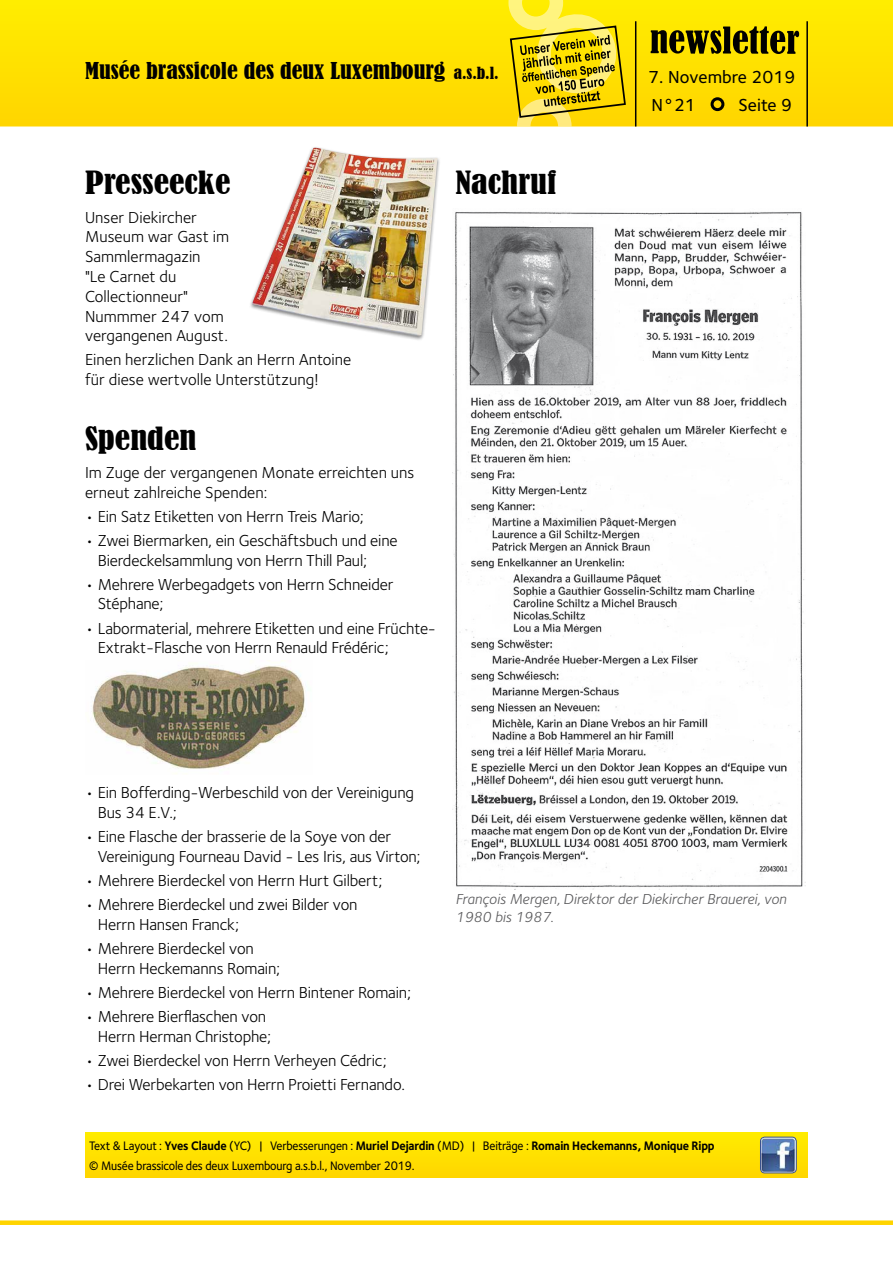
<style>
.page{position:relative;width:893px;height:1263px;background:#fff}
.page>*{position:absolute;margin:0;border:0;box-sizing:border-box;transform-origin:0 0}
.t1{font:condensed 30px "Bernard";color:#000;scale:1.15 1}
.t2{font:condensed 21.75px "Bernard";color:#000;scale:1.1 1}
.t3{font:18px/28.5px "Foundry Sterling Medium CE";color:#000}
.t4{font:16.5px/19.8px "Foundry Sterling Book CE";letter-spacing:-.01em;color:#000}
.t5{font:15px/18px "Foundry Sterling Book Italic CE";color:#58585a}
.t6{font:12.75px "Foundry Sterling Bold CE";letter-spacing:-.015em;color:#000;scale:.93 1}
.t7{font:12.75px "Foundry Sterling Medium CE";letter-spacing:-.015em;color:#000;scale:.93 1}
.s1{font-size:15.75px}
.s2{font-family:"Foundry Sterling Medium CE"}
</style>
<div class="page">
<svg style="left:0;top:0;width:893px;height:126px;background:#fee100"></svg>
<svg style="left:651px;top:26px;width:148px;height:28px;background:#7d7000"></svg>
<div style="left:712px;top:99px;width:11px;height:11px;background:#ffd400;border-radius:50%"></div>
<div style="left:711px;top:97px;width:13px;height:14px;border:3px solid #000;border-radius:50%"></div>
<div style="left:0;top:1220px;width:893px;height:5px;background:#ffd400"></div>
<hr style="left:806px;top:21px;width:2px;height:105px;background:#000">
<svg style="left:453px;top:66px;width:46px;height:14px"></svg>
<svg style="left:508px;top:0;width:129px;height:126px;background:#dbc41e"></svg>
<img style="left:92px;top:665px;width:214px;height:109px">
<div style="left:85px;top:1132px;width:723px;height:46px;background:#ffe100"></div>
<img style="left:760px;top:1137px;width:36px;height:36px">
<div style="left:760px;top:1137px;width:37px;height:36px;border:1px solid #39518e;border-radius:4px"></div>
<div style="left:249px;top:146px;width:192px;height:195px;background:#000;opacity:.5"></div>
<img style="left:252px;top:148px;width:185px;height:188px">
<img style="left:453px;top:212px;width:352px;height:678px">
<h2 class="t2" style="left:85px;top:58px;width:378px">Musée brassicole des deux Luxembourg <span class="s1">a.s.b.l.</span></h2>
<h1 class="t1" style="left:85px;top:165px;width:128px">Presseecke</h1>
<p class="t4" style="left:85px;top:207px;width:145px">Unser Diekircher<br>Museum war Gast im<br>Sammlermagazin<br>"Le Carnet du<br>Collectionneur"<br>Nummmer 247 vom vergangenen August.</p>
<p class="t4" style="left:85px;top:350px;width:268px">Einen herzlichen Dank an Herrn Antoine für diese wertvolle Unterstützung!</p>
<h1 class="t1" style="left:85px;top:421px;width:98px">Spenden</h1>
<p class="t4" style="left:85px;top:463px;width:331px">Im Zuge der vergangenen Monate erreichten uns erneut zahlreiche Spenden:</p>
<p class="t4" style="left:85px;top:506px;width:280px">• Ein Satz Etiketten von Herrn Treis Mario;</p>
<p class="t4" style="left:98px;top:530px;width:301px;text-indent:-13px">• Zwei Biermarken, ein Geschäftsbuch und eine<br>Bierdeckelsammlung von Herrn Thill Paul;</p>
<p class="t4" style="left:98px;top:574px;width:297px;text-indent:-13px">• Mehrere Werbegadgets von Herrn Schneider<br>Stéphane;</p>
<p class="t4" style="left:98px;top:618px;width:340px;text-indent:-13px">• Labormaterial, mehrere Etiketten und eine Früchte-<br>Extrakt-Flasche von Herrn Renauld Frédéric;</p>
<h1 class="t1" style="left:455px;top:165px;width:89px">Nachruf</h1>
<p class="t3" style="left:648px;top:63px;width:149px">7. Novembre 2019<br>N°21</p>
<p class="t3" style="left:738px;top:91px;width:55px">Seite 9</p>
<p class="t4" style="left:98px;top:783px;width:318px;text-indent:-13px">• Ein Bofferding-Werbeschild von der Vereinigung<br>Bus 34 E.V.;</p>
<p class="t4" style="left:98px;top:827px;width:324px;text-indent:-13px">• Eine Flasche der brasserie de la Soye von der<br>Vereinigung Fourneau David - Les Iris, aus Virton;</p>
<p class="t4" style="left:85px;top:871px;width:299px">• Mehrere Bierdeckel von Herrn Hurt Gilbert;</p>
<p class="t4" style="left:98px;top:895px;width:261px;text-indent:-13px">• Mehrere Bierdeckel und zwei Bilder von<br>Herrn Hansen Franck;</p>
<p class="t4" style="left:98px;top:939px;width:184px;text-indent:-13px">• Mehrere Bierdeckel von<br>Herrn Heckemanns Romain;</p>
<p class="t4" style="left:85px;top:983px;width:327px">• Mehrere Bierdeckel von Herrn Bintener Romain;</p>
<p class="t4" style="left:98px;top:1007px;width:175px;text-indent:-13px">• Mehrere Bierflaschen von<br>Herrn Herman Christophe;</p>
<p class="t4" style="left:85px;top:1050px;width:303px">• Zwei Bierdeckel von Herrn Verheyen Cédric;</p>
<p class="t4" style="left:85px;top:1075px;width:321px">• Drei Werbekarten von Herrn Proietti Fernando.</p>
<p class="t5" style="left:455px;top:890px;width:332px">François Mergen, Direktor der Diekircher Brauerei, von<br>1980 bis 1987.</p>
<p class="t6" style="left:89px;top:1138px;width:674px"><span class="s2">Text &amp; Layout :</span> Yves Claude <span class="s2">(YC) | Verbesserungen :</span> Muriel Dejardin <span class="s2">(MD) | Beiträge :</span> Romain Heckemanns, Monique Ripp</p>
<p class="t7" style="left:89px;top:1158px;width:351px">© Musée brassicole des deux Luxembourg a.s.b.l., November 2019.</p>
</div>
